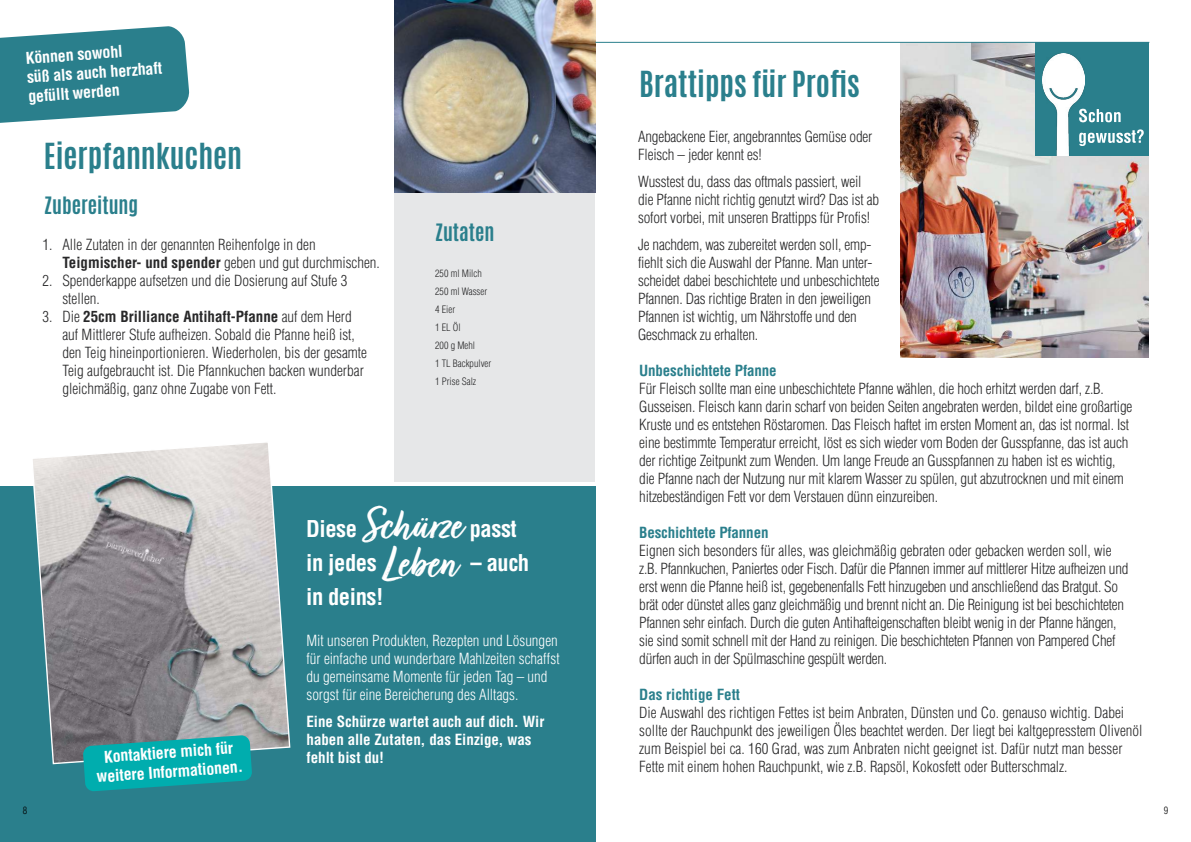
<style>
.page{position:relative;width:1191px;height:842px;background:#fff}
.page>*{position:absolute;margin:0;border:0;box-sizing:border-box;transform-origin:0 0}
.t1{font:700 30px "Antonio";color:#2a7f8c}
.t2{font:700 condensed 22.6px/34px "Helvetica";letter-spacing:-.02em;color:#fff}
.t3{font:700 20px "Antonio";color:#2a7f8c}
.t4{font:700 condensed 16px/19.2px "Helvetica";color:#fff}
.t5{font:300 condensed 15px/18px "Helvetica";letter-spacing:-.01em;color:#282829}
.t6{font:300 condensed 15px/18px "Helvetica";color:#fff}
.t7{font:700 condensed 15px/18px "Helvetica";color:#fff}
.t8{font:700 condensed 15px "Helvetica";letter-spacing:-.01em;color:#2a7f8c}
.t9{font:300 condensed 10px/18px "Helvetica";color:#282829}
.t10{font:300 condensed 10px "Helvetica";color:#000}
.s1{font-weight:700}
.s2{font-family:"Turbinado Bold Pro";font-weight:400;font-stretch:normal;font-size:48px}
</style>
<div class="page">
<img style="left:900px;top:43px;width:248px;height:315px">
<div style="left:0;top:486px;width:595px;height:356px;background:#2a7f8c"></div>
<svg style="left:33px;top:442px;width:258px;height:323px;background:#a3a6a9"></svg>
<div style="left:394px;top:0;width:201px;height:482px;background:#e6e7e8"></div>
<img style="left:394px;top:0;width:201px;height:193px">
<svg style="left:0;top:26px;width:190px;height:97px;background:#47909c"></svg>
<hr style="left:595px;top:42px;width:554px;height:1px;background:#2a7f8c">
<div style="left:1035px;top:42px;width:113px;height:114px;background:#2a7f8c"></div>
<img style="left:1043px;top:54px;width:41px;height:102px">
<svg style="left:1079px;top:129px;width:64px;height:17px"></svg>
<svg style="left:1079px;top:109px;width:41px;height:13px"></svg>
<svg style="left:83px;top:735px;width:169px;height:56px;background:#11a2a5"></svg>
<p class="t4" style="left:25px;top:48px;width:137px;rotate:-4deg">Können sowohl<br>süß als auch herzhaft gefüllt werden</p>
<h1 class="t1" style="left:44px;top:133px;width:200px">Eierpfannkuchen</h1>
<h3 class="t3" style="left:44px;top:190px;width:96px">Zubereitung</h3>
<p class="t5" style="left:62px;top:235px;width:319px;text-indent:-20px">1. Alle Zutaten in der genannten Reihenfolge in den<br><span class="s1">Teigmischer- und spender</span> geben und gut durchmischen.</p>
<p class="t5" style="left:62px;top:271px;width:286px;text-indent:-20px">2. Spenderkappe aufsetzen und die Dosierung auf Stufe 3 stellen.</p>
<p class="t5" style="left:62px;top:307px;width:306px;text-indent:-20px">3. Die <span class="s1">25cm Brilliance Antihaft-Pfanne</span> auf dem Herd auf Mittlerer Stufe aufheizen. Sobald die Pfanne heiß ist, den Teig hineinportionieren. Wiederholen, bis der gesamte Teig aufgebraucht ist. Die Pfannkuchen backen wunderbar gleichmäßig, ganz ohne Zugabe von Fett.</p>
<h3 class="t3" style="left:435px;top:217px;width:61px">Zutaten</h3>
<p class="t9" style="left:435px;top:264px;width:58px">250 ml Milch<br>250 ml Wasser<br>4 Eier<br>1 EL Öl<br>200 g Mehl<br>1 TL Backpulver<br>1 Prise Salz</p>
<p class="t4" style="left:95px;top:748px;width:148px;text-align:center;rotate:-4deg">Kontaktiere mich für weitere Informationen.</p>
<h2 class="t2" style="left:306px;top:511px;width:224px">Diese <span class="s2">Schürze</span> passt in jedes <span class="s2">Leben</span> – auch in deins!</h2>
<p class="t6" style="left:306px;top:631px;width:255px">Mit unseren Produkten, Rezepten und Lösungen für einfache und wunderbare Mahlzeiten schaffst du gemeinsame Momente für jeden Tag – und sorgst für eine Bereicherung des Alltags.</p>
<p class="t7" style="left:306px;top:712px;width:239px">Eine Schürze wartet auch auf dich. Wir haben alle Zutaten, das Einzige, was fehlt bist du!</p>
<h1 class="t1" style="left:639px;top:61px;width:222px">Brattipps für Profis</h1>
<p class="t5" style="left:638px;top:127px;width:236px">Angebackene Eier, angebranntes Gemüse oder<br>Fleisch – jeder kennt es!</p>
<p class="t5" style="left:638px;top:172px;width:243px">Wusstest du, dass das oftmals passiert, weil die Pfanne nicht richtig genutzt wird? Das ist ab sofort vorbei, mit unseren Brattipps für Profis!</p>
<p class="t5" style="left:638px;top:235px;width:243px">Je nachdem, was zubereitet werden soll, emp&shy;fiehlt sich die Auswahl der Pfanne. Man unter&shy;scheidet dabei beschichtete und unbeschichtete Pfannen. Das richtige Braten in den jeweiligen Pfannen ist wichtig, um Nährstoffe und den Geschmack zu erhalten.</p>
<p class="t8" style="left:639px;top:361px;width:139px">Unbeschichtete Pfanne</p>
<p class="t5" style="left:639px;top:379px;width:495px">Für Fleisch sollte man eine unbeschichtete Pfanne wählen, die hoch erhitzt werden darf, z.B.<br>Gusseisen. Fleisch kann darin scharf von beiden Seiten angebraten werden, bildet eine großartige Kruste und es entstehen Röstaromen. Das Fleisch haftet im ersten Moment an, das ist normal. Ist eine bestimmte Temperatur erreicht, löst es sich wieder vom Boden der Gusspfanne, das ist auch der richtige Zeitpunkt zum Wenden. Um lange Freude an Gusspfannen zu haben ist es wichtig, die Pfanne nach der Nutzung nur mit klarem Wasser zu spülen, gut abzutrocknen und mit einem hitzebeständigen Fett vor dem Verstauen dünn einzureiben.</p>
<p class="t8" style="left:639px;top:523px;width:131px">Beschichtete Pfannen</p>
<p class="t5" style="left:639px;top:541px;width:491px">Eignen sich besonders für alles, was gleichmäßig gebraten oder gebacken werden soll, wie z.B. Pfannkuchen, Paniertes oder Fisch. Dafür die Pfannen immer auf mittlerer Hitze aufheizen und erst wenn die Pfanne heiß ist, gegebenenfalls Fett hinzugeben und anschließend das Bratgut. So brät oder dünstet alles ganz gleichmäßig und brennt nicht an. Die Reinigung ist bei beschichteten Pfannen sehr einfach. Durch die guten Antihafteigenschaften bleibt wenig in der Pfanne hängen, sie sind somit schnell mit der Hand zu reinigen. Die beschichteten Pfannen von Pampered Chef dürfen auch in der Spülmaschine gespült werden.</p>
<p class="t8" style="left:639px;top:685px;width:102px">Das richtige Fett</p>
<p class="t5" style="left:639px;top:703px;width:505px">Die Auswahl des richtigen Fettes ist beim Anbraten, Dünsten und Co. genauso wichtig. Dabei sollte der Rauchpunkt des jeweiligen Öles beachtet werden. Der liegt bei kaltgepresstem Olivenöl zum Beispiel bei ca. 160 Grad, was zum Anbraten nicht geeignet ist. Dafür nutzt man besser Fette mit einem hohen Rauchpunkt, wie z.B. Rapsöl, Kokosfett oder Butterschmalz.</p>
<p class="t10" style="left:23px;top:804px;width:6px">8</p>
<p class="t10" style="left:1163px;top:804px;width:6px">9</p>
</div>
